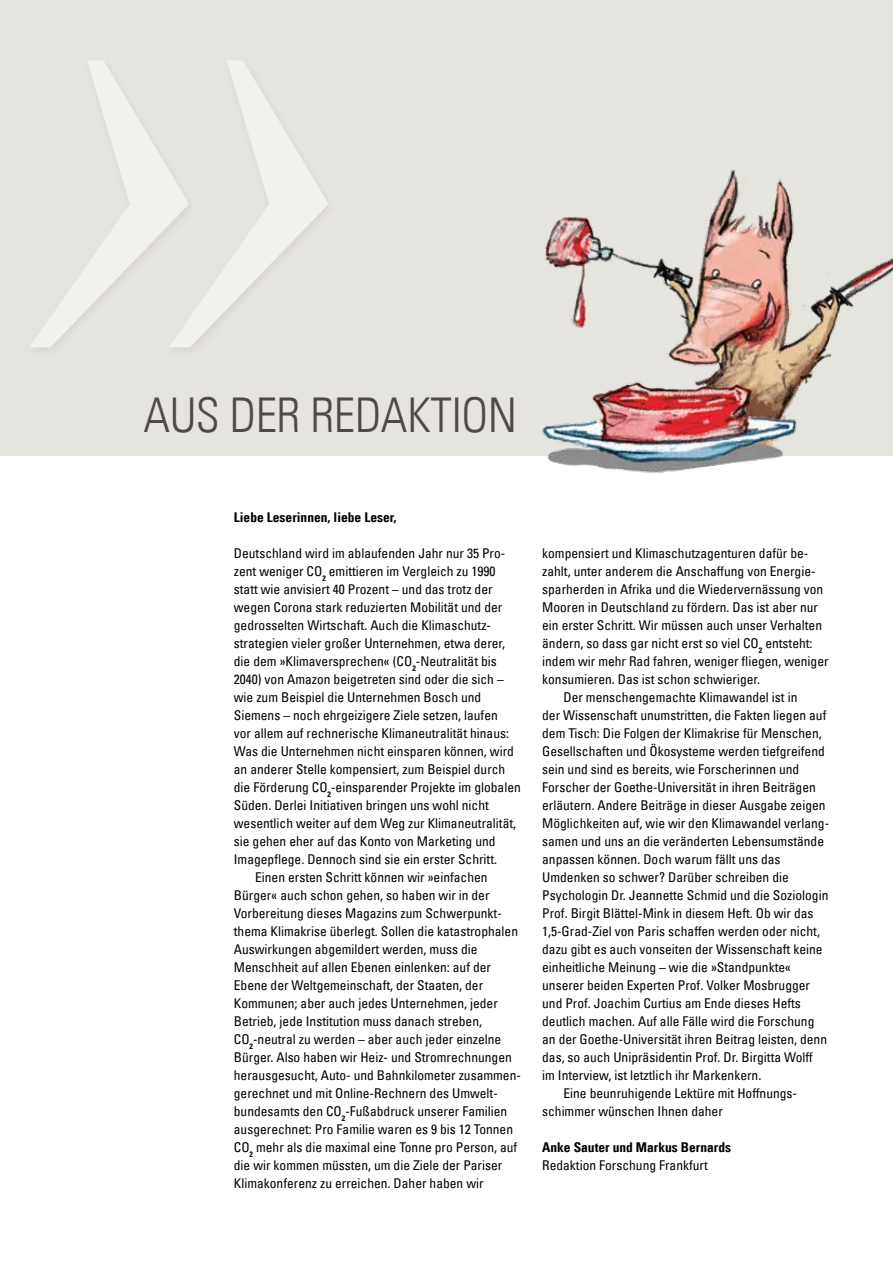
<style>
.page{position:relative;width:893px;height:1263px;background:#fff}
.page>*{position:absolute;margin:0;border:0;box-sizing:border-box;transform-origin:0 0}
.t1{font:italic 783.9px "Meridien Com";color:#fff}
.t2{font:48px "Univers Com 47 Light Cond";letter-spacing:-.01em;color:#4f4a45}
.t3{font:condensed 13.5px "Univers Com 57";color:#000}
.t4{font:13.5px "Univers Com 67 Bold Cond";color:#000}
</style>
<div class="page">
<div style="left:0;top:0;width:893px;height:455px;background:#e6e4de"></div>
<div style="left:24px;top:56px;width:314px;height:303px;background:#4f4a45;opacity:.2"></div>
<img style="left:378px;top:169px;width:515px;height:304px">
<h1 class="t1" style="left:-14px;top:-335px;width:393px">»</h1>
<h2 class="t2" style="left:143px;top:386px;width:375px">AUS DER REDAKTION</h2>
<p class="t4" style="left:234px;top:509px;width:164px">Liebe Leserinnen, liebe Leser,</p>
<p class="t3" style="left:234px;top:545px;width:273px">Deutschland wird im ablaufenden Jahr nur 35 Pro-</p>
<p class="t3" style="left:234px;top:563px;width:263px">zent weniger CO<sub>2</sub> emittieren im Vergleich zu 1990</p>
<p class="t3" style="left:234px;top:581px;width:260px">statt wie anvisiert 40 Prozent – und das trotz der</p>
<p class="t3" style="left:234px;top:599px;width:270px">wegen Corona stark reduzierten Mobilität und der</p>
<p class="t3" style="left:234px;top:617px;width:259px">gedrosselten Wirtschaft. Auch die Klimaschutz-</p>
<p class="t3" style="left:234px;top:635px;width:273px">strategien vieler großer Unternehmen, etwa derer,</p>
<p class="t3" style="left:234px;top:653px;width:264px">die dem »Klimaversprechen« (CO<sub>2</sub>-Neutralität bis</p>
<p class="t3" style="left:234px;top:671px;width:271px">2040) von Amazon beigetreten sind oder die sich –</p>
<p class="t3" style="left:234px;top:689px;width:249px">wie zum Beispiel die Unternehmen Bosch und</p>
<p class="t3" style="left:234px;top:707px;width:265px">Siemens – noch ehrgeizigere Ziele setzen, laufen</p>
<p class="t3" style="left:234px;top:725px;width:277px">vor allem auf rechnerische Klimaneutralität hinaus:</p>
<p class="t3" style="left:234px;top:743px;width:282px">Was die Unternehmen nicht einsparen können, wird</p>
<p class="t3" style="left:234px;top:761px;width:273px">an anderer Stelle kompensiert, zum Beispiel durch</p>
<p class="t3" style="left:234px;top:779px;width:288px">die Förderung CO<sub>2</sub>-einsparender Projekte im globalen</p>
<p class="t3" style="left:234px;top:797px;width:256px">Süden. Derlei Initiativen bringen uns wohl nicht</p>
<p class="t3" style="left:234px;top:815px;width:284px">wesentlich weiter auf dem Weg zur Klimaneutralität,</p>
<p class="t3" style="left:234px;top:833px;width:263px">sie gehen eher auf das Konto von Marketing und</p>
<p class="t3" style="left:234px;top:851px;width:265px">Imagepflege. Dennoch sind sie ein erster Schritt.</p>
<p class="t3" style="left:255px;top:869px;width:234px">Einen ersten Schritt können wir »einfachen</p>
<p class="t3" style="left:234px;top:887px;width:257px">Bürger« auch schon gehen, so haben wir in der</p>
<p class="t3" style="left:234px;top:905px;width:269px">Vorbereitung dieses Magazins zum Schwerpunkt-</p>
<p class="t3" style="left:234px;top:923px;width:286px">thema Klimakrise überlegt. Sollen die katastrophalen</p>
<p class="t3" style="left:234px;top:941px;width:245px">Auswirkungen abgemildert werden, muss die</p>
<p class="t3" style="left:234px;top:959px;width:259px">Menschheit auf allen Ebenen einlenken: auf der</p>
<p class="t3" style="left:234px;top:977px;width:251px">Ebene der Weltgemeinschaft, der Staaten, der</p>
<p class="t3" style="left:234px;top:995px;width:265px">Kommunen; aber auch jedes Unternehmen, jeder</p>
<p class="t3" style="left:234px;top:1013px;width:250px">Betrieb, jede Institution muss danach streben,</p>
<p class="t3" style="left:234px;top:1031px;width:269px">CO<sub>2</sub>-neutral zu werden – aber auch jeder einzelne</p>
<p class="t3" style="left:234px;top:1049px;width:279px">Bürger. Also haben wir Heiz- und Stromrechnungen</p>
<p class="t3" style="left:234px;top:1067px;width:289px">herausgesucht, Auto- und Bahnkilometer zusammen-</p>
<p class="t3" style="left:234px;top:1085px;width:265px">gerechnet und mit Online-Rechnern des Umwelt-</p>
<p class="t3" style="left:234px;top:1103px;width:275px">bundesamts den CO<sub>2</sub>-Fußabdruck unserer Familien</p>
<p class="t3" style="left:234px;top:1121px;width:281px">ausgerechnet: Pro Familie waren es 9 bis 12 Tonnen</p>
<p class="t3" style="left:234px;top:1139px;width:285px">CO<sub>2</sub> mehr als die maximal eine Tonne pro Person, auf</p>
<p class="t3" style="left:234px;top:1157px;width:270px">die wir kommen müssten, um die Ziele der Pariser</p>
<p class="t3" style="left:234px;top:1175px;width:251px">Klimakonferenz zu erreichen. Daher haben wir</p>
<p class="t3" style="left:542px;top:545px;width:266px">kompensiert und Klimaschutzagenturen dafür be-</p>
<p class="t3" style="left:542px;top:563px;width:275px">zahlt, unter anderem die Anschaffung von Energie-</p>
<p class="t3" style="left:542px;top:581px;width:283px">sparherden in Afrika und die Wiedervernässung von</p>
<p class="t3" style="left:542px;top:599px;width:277px">Mooren in Deutschland zu fördern. Das ist aber nur</p>
<p class="t3" style="left:542px;top:617px;width:281px">ein erster Schritt. Wir müssen auch unser Verhalten</p>
<p class="t3" style="left:542px;top:635px;width:272px">ändern, so dass gar nicht erst so viel CO<sub>2</sub> entsteht:</p>
<p class="t3" style="left:542px;top:653px;width:288px">indem wir mehr Rad fahren, weniger fliegen, weniger</p>
<p class="t3" style="left:542px;top:671px;width:219px">konsumieren. Das ist schon schwieriger.</p>
<p class="t3" style="left:563px;top:689px;width:235px">Der menschengemachte Klimawandel ist in</p>
<p class="t3" style="left:542px;top:707px;width:286px">der Wissenschaft unumstritten, die Fakten liegen auf</p>
<p class="t3" style="left:542px;top:725px;width:281px">dem Tisch: Die Folgen der Klimakrise für Menschen,</p>
<p class="t3" style="left:542px;top:743px;width:284px">Gesellschaften und Ökosysteme werden tiefgreifend</p>
<p class="t3" style="left:542px;top:761px;width:259px">sein und sind es bereits, wie Forscherinnen und</p>
<p class="t3" style="left:542px;top:779px;width:275px">Forscher der Goethe-Universität in ihren Beiträgen</p>
<p class="t3" style="left:542px;top:797px;width:285px">erläutern. Andere Beiträge in dieser Ausgabe zeigen</p>
<p class="t3" style="left:542px;top:815px;width:289px">Möglichkeiten auf, wie wir den Klimawandel verlang-</p>
<p class="t3" style="left:542px;top:833px;width:283px">samen und uns an die veränderten Lebensumstände</p>
<p class="t3" style="left:542px;top:851px;width:240px">anpassen können. Doch warum fällt uns das</p>
<p class="t3" style="left:542px;top:869px;width:248px">Umdenken so schwer? Darüber schreiben die</p>
<p class="t3" style="left:542px;top:887px;width:288px">Psychologin Dr. Jeannette Schmid und die Soziologin</p>
<p class="t3" style="left:542px;top:905px;width:273px">Prof. Birgit Blättel-Mink in diesem Heft. Ob wir das</p>
<p class="t3" style="left:542px;top:923px;width:279px">1,5-Grad-Ziel von Paris schaffen werden oder nicht,</p>
<p class="t3" style="left:542px;top:941px;width:282px">dazu gibt es auch vonseiten der Wissenschaft keine</p>
<p class="t3" style="left:542px;top:959px;width:250px">einheitliche Meinung – wie die »Standpunkte«</p>
<p class="t3" style="left:542px;top:977px;width:269px">unserer beiden Experten Prof. Volker Mosbrugger</p>
<p class="t3" style="left:542px;top:995px;width:260px">und Prof. Joachim Curtius am Ende dieses Hefts</p>
<p class="t3" style="left:542px;top:1013px;width:274px">deutlich machen. Auf alle Fälle wird die Forschung</p>
<p class="t3" style="left:542px;top:1031px;width:286px">an der Goethe-Universität ihren Beitrag leisten, denn</p>
<p class="t3" style="left:542px;top:1049px;width:272px">das, so auch Unipräsidentin Prof. Dr. Birgitta Wolff</p>
<p class="t3" style="left:542px;top:1067px;width:221px">im Interview, ist letztlich ihr Markenkern.</p>
<p class="t3" style="left:563px;top:1085px;width:234px">Eine beunruhigende Lektüre mit Hoffnungs-</p>
<p class="t3" style="left:542px;top:1103px;width:182px">schimmer wünschen Ihnen daher</p>
<p class="t4" style="left:542px;top:1139px;width:190px">Anke Sauter und Markus Bernards</p>
<p class="t3" style="left:542px;top:1157px;width:167px">Redaktion Forschung Frankfurt</p>
</div>
